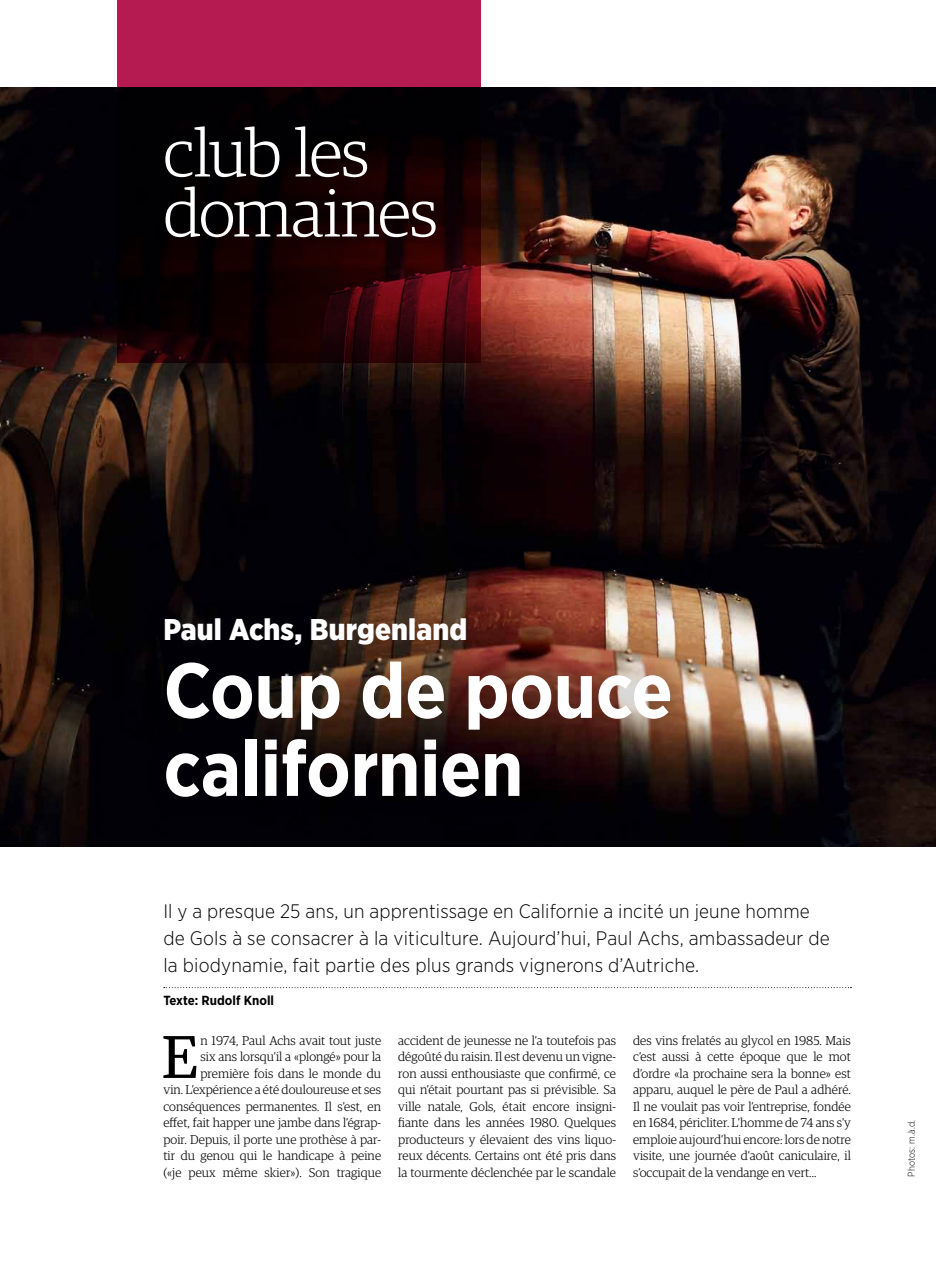
<style>
.page{position:relative;width:936px;height:1263px;background:#fff}
.page>*{position:absolute;margin:0;border:0;box-sizing:border-box;transform-origin:0 0}
.t1{font:700 78px/78px "Gotham Narrow";letter-spacing:-.01em;color:#fff}
.t2{font:300 67.5px/60px "Guardian Egyp";letter-spacing:-.02em;color:#fff}
.t3{font:60.3px "Guardian Egyp";color:#000}
.t4{font:900 30px "Gotham Narrow";letter-spacing:.005em;color:#fff}
.t5{font:300 19.5px/27px "Gotham Narrow";letter-spacing:.01em;color:#000}
.t6{font:700 13.2px "Gotham Narrow";color:#000}
.t7{font:300 12.75px/16.5px "Guardian Egyp";letter-spacing:.005em;color:#000;text-align:justify}
.t8{font:300 9.75px "Gotham Narrow";letter-spacing:.015em;color:#000;scale:.95 1}
</style>
<div class="page">
<img style="left:0;top:88px;width:935px;height:759px">
<svg style="left:117px;top:0;width:363px;height:363px;background:#3a0715"></svg>
<div style="left:143px;top:595px;width:550px;height:225px;background:#000;opacity:.3"></div>
<svg style="left:164px;top:987px;width:687px;height:1px"></svg>
<h2 class="t2" style="left:163px;top:119px;width:276px">club les domaines</h2>
<h3 class="t4" style="left:163px;top:609px;width:305px">Paul Achs, Burgenland</h3>
<h1 class="t1" style="left:163px;top:651px;width:511px">Coup de pouce californien</h1>
<h3 class="t5" style="left:163px;top:897px;width:668px">Il y a presque 25 ans, un apprentissage en Californie a incité un jeune homme de Gols à se consacrer à la viticulture. Aujourd’hui, Paul Achs, ambassadeur de la biodynamie, fait partie des plus grands vignerons d’Autriche.</h3>
<p class="t6" style="left:163px;top:992px;width:112px">Texte: Rudolf Knoll</p>
<p class="t7" style="left:163px;top:1031px;width:219px;text-align:right">n 1974, Paul Achs avait tout juste<br>six ans lorsqu’il a «plongé» pour la première fois dans le monde du<br>vin. L’expérience a été douloureuse et ses conséquences permanentes. Il s’est, en effet, fait happer une jambe dans l’égrap&shy;poir. Depuis, il porte une prothèse à par&shy;tir du genou qui le handicape à peine («je peux même skier»). Son tragique</p>
<p class="t7" style="left:398px;top:1031px;width:219px">accident de jeunesse ne l’a toutefois pas dégoûté du raisin. Il est devenu un vigne&shy;ron aussi enthousiaste que confirmé, ce qui n’était pourtant pas si prévisible. Sa ville natale, Gols, était encore insigni&shy;fiante dans les années 1980. Quelques producteurs y élevaient des vins liquo&shy;reux décents. Certains ont été pris dans la tourmente déclenchée par le scandale</p>
<p class="t7" style="left:633px;top:1031px;width:219px">des vins frelatés au glycol en 1985. Mais c’est aussi à cette époque que le mot d’ordre «la prochaine sera la bonne» est apparu, auquel le père de Paul a adhéré.<br>Il ne voulait pas voir l’entreprise, fondée en 1684, péricliter. L’homme de 74 ans s’y emploie aujourd’hui encore: lors de notre visite, une journée d’août caniculaire, il s’occupait de la vendange en vert...</p>
<h3 class="t3" style="left:162px;top:1016px;width:37px">E</h3>
<p class="t8" style="left:905px;top:1177px;width:62px;rotate:-90deg">Photos: m.à.d.</p>
</div>
